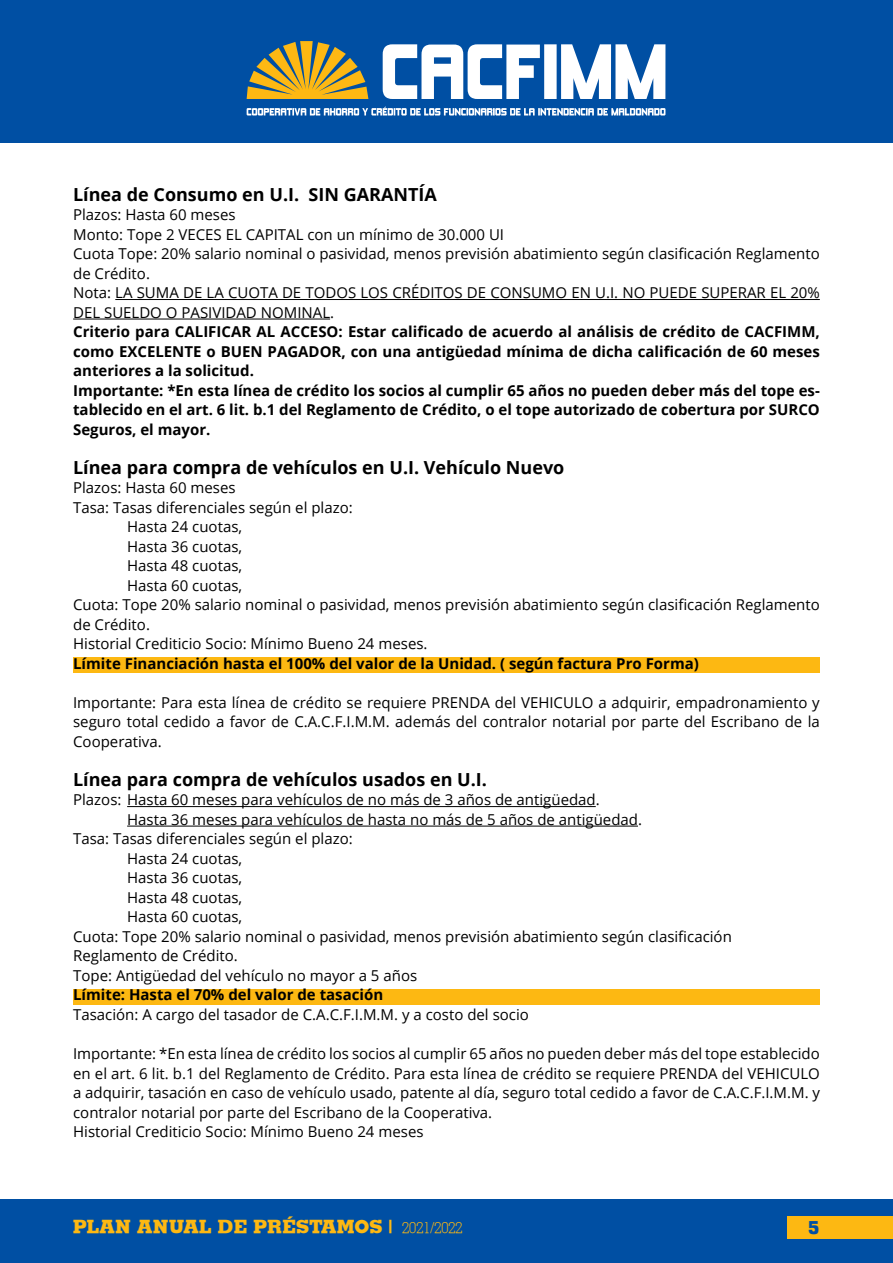
<style>
.page{position:relative;width:893px;height:1263px;background:#fff}
.page>*{position:absolute;margin:0;border:0;box-sizing:border-box;transform-origin:0 0}
.t1{font:700 18px "Open Sans";color:#000}
.t2{font:18px "Jaak Black SSK";color:#fdb812}
.t3{font:18px "Jaak Black SSK";color:#004fa3}
.t4{font:15px/19.5px "Open Sans";color:#000}
.t5{font:700 15px/19.5px "Open Sans";color:#000}
.s1{font-family:"Jaak Light SSK";font-size:15px}
</style>
<div class="page">
<div style="left:0;top:0;width:893px;height:142px;background:#004fa3"></div>
<svg style="left:247px;top:41px;width:121px;height:58px"></svg>
<svg style="left:383px;top:44px;width:282px;height:55px"></svg>
<svg style="left:247px;top:106px;width:418px;height:9px"></svg>
<div style="left:0;top:1199px;width:893px;height:64px;background:#004fa3"></div>
<div style="left:788px;top:1216px;width:105px;height:23px;background:#fdb812"></div>
<hr style="left:115px;top:299px;width:705px;height:1px;background:#000">
<hr style="left:73px;top:319px;width:257px;height:1px;background:#000">
<div style="left:73px;top:657px;width:747px;height:15px;background:#fdb812"></div>
<hr style="left:127px;top:806px;width:469px;height:1px;background:#000">
<hr style="left:127px;top:826px;width:511px;height:1px;background:#000">
<div style="left:73px;top:989px;width:747px;height:15px;background:#fdb812"></div>
<p class="t1" style="left:73px;top:182px;width:365px">Línea de Consumo en U.I. SIN GARANTÍA</p>
<p class="t4" style="left:73px;top:205px;width:748px">Plazos: Hasta 60 meses<br>Monto: Tope 2 VECES EL CAPITAL con un mínimo de 30.000 UI<br>Cuota Tope: 20% salario nominal o pasividad, menos previsión abatimiento según clasificación Reglamento de Crédito.<br>Nota: LA SUMA DE LA CUOTA DE TODOS LOS CRÉDITOS DE CONSUMO EN U.I. NO PUEDE SUPERAR EL 20% DEL SUELDO O PASIVIDAD NOMINAL.</p>
<p class="t5" style="left:73px;top:322px;width:748px">Criterio para CALIFICAR AL ACCESO: Estar calificado de acuerdo al análisis de crédito de CACFIMM, como EXCELENTE o BUEN PAGADOR, con una antigüedad mínima de dicha calificación de 60 meses anteriores a la solicitud.<br>Importante: *En esta línea de crédito los socios al cumplir 65 años no pueden deber más del tope es&shy;tablecido en el art. 6 lit. b.1 del Reglamento de Crédito, o el tope autorizado de cobertura por SURCO Seguros, el mayor.</p>
<p class="t1" style="left:73px;top:455px;width:493px">Línea para compra de vehículos en U.I. Vehículo Nuevo</p>
<p class="t4" style="left:73px;top:478px;width:164px">Plazos: Hasta 60 meses</p>
<p class="t4" style="left:73px;top:497px;width:281px">Tasa: Tasas diferenciales según el plazo:</p>
<p class="t4" style="left:127px;top:517px;width:117px">Hasta 24 cuotas,</p>
<p class="t4" style="left:127px;top:536px;width:117px">Hasta 36 cuotas,</p>
<p class="t4" style="left:127px;top:556px;width:117px">Hasta 48 cuotas,</p>
<p class="t4" style="left:127px;top:575px;width:117px">Hasta 60 cuotas,</p>
<p class="t4" style="left:73px;top:595px;width:748px">Cuota: Tope 20% salario nominal o pasividad, menos previsión abatimiento según clasificación Reglamento</p>
<p class="t4" style="left:73px;top:614px;width:78px">de Crédito.</p>
<p class="t4" style="left:73px;top:634px;width:356px">Historial Crediticio Socio: Mínimo Bueno 24 meses.</p>
<p class="t5" style="left:73px;top:653px;width:627px">Límite Financiación hasta el 100% del valor de la Unidad. ( según factura Pro Forma)</p>
<p class="t4" style="left:73px;top:692px;width:748px;text-align:justify">Importante: Para esta línea de crédito se requiere PRENDA del VEHICULO a adquirir, empadronamiento y seguro total cedido a favor de C.A.C.F.I.M.M. además del contralor notarial por parte del Escribano de la Cooperativa.</p>
<p class="t1" style="left:73px;top:767px;width:415px">Línea para compra de vehículos usados en U.I.</p>
<p class="t4" style="left:73px;top:790px;width:528px">Plazos: Hasta 60 meses para vehículos de no más de 3 años de antigüedad.</p>
<p class="t4" style="left:127px;top:809px;width:516px">Hasta 36 meses para vehículos de hasta no más de 5 años de antigüedad.</p>
<p class="t4" style="left:73px;top:829px;width:281px">Tasa: Tasas diferenciales según el plazo:</p>
<p class="t4" style="left:127px;top:848px;width:117px">Hasta 24 cuotas,</p>
<p class="t4" style="left:127px;top:868px;width:117px">Hasta 36 cuotas,</p>
<p class="t4" style="left:127px;top:887px;width:117px">Hasta 48 cuotas,</p>
<p class="t4" style="left:127px;top:907px;width:117px">Hasta 60 cuotas,</p>
<p class="t4" style="left:73px;top:926px;width:660px">Cuota: Tope 20% salario nominal o pasividad, menos previsión abatimiento según clasificación</p>
<p class="t4" style="left:73px;top:946px;width:166px">Reglamento de Crédito.</p>
<p class="t4" style="left:73px;top:965px;width:346px">Tope: Antigüedad del vehículo no mayor a 5 años</p>
<p class="t5" style="left:73px;top:985px;width:312px">Límite: Hasta el 70% del valor de tasación</p>
<p class="t4" style="left:73px;top:1004px;width:457px">Tasación: A cargo del tasador de C.A.C.F.I.M.M. y a costo del socio</p>
<p class="t4" style="left:73px;top:1043px;width:748px">Importante: *En esta línea de crédito los socios al cumplir 65 años no pueden deber más del tope establecido en el art. 6 lit. b.1 del Reglamento de Crédito. Para esta línea de crédito se requiere PRENDA del VEHICULO a adquirir, tasación en caso de vehículo usado, patente al día, seguro total cedido a favor de C.A.C.F.I.M.M. y contralor notarial por parte del Escribano de la Cooperativa.<br>Historial Crediticio Socio: Mínimo Bueno 24 meses</p>
<p class="t2" style="left:73px;top:1215px;width:391px">PLAN ANUAL DE PRÉSTAMOS | <span class="s1">2021/2022</span></p>
<p class="t3" style="left:808px;top:1215px;width:13px">5</p>
</div>
